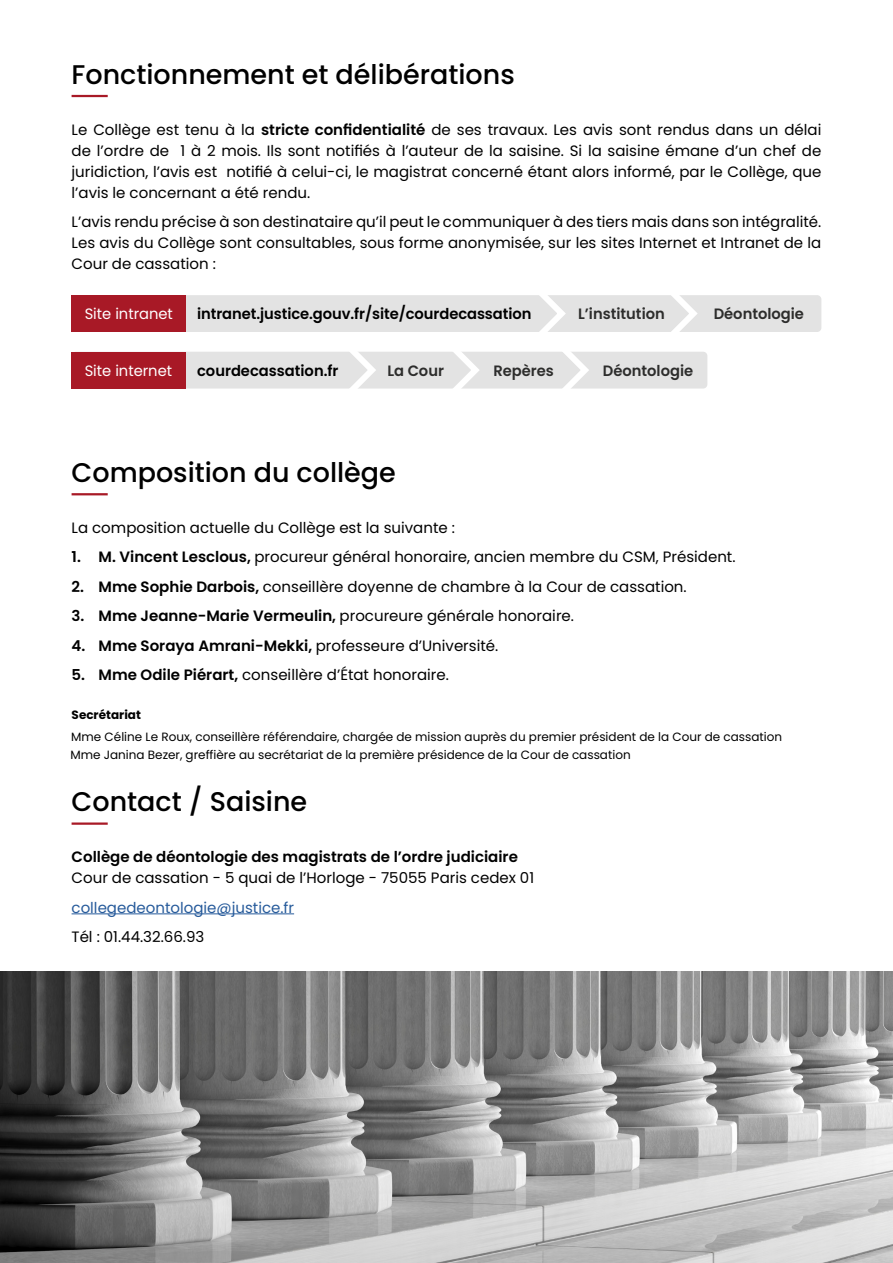
<style>
.page{position:relative;width:893px;height:1263px;background:#fff}
.page>*{position:absolute;margin:0;border:0;box-sizing:border-box;transform-origin:0 0}
.t1{font:500 27px "Poppins";color:#000}
.t2{font:15px/21px "Poppins";color:#000;text-align:justify}
.t3{font:600 15px "Poppins";color:#000}
.t4{font:600 15px "Poppins";color:#2d2d2c}
.t5{font:15px "Poppins";color:#275b9b}
.t6{font:15px "Poppins";color:#fff}
.t7{font:12px/18.1px "Poppins";color:#000}
.t8{font:700 12px "Poppins";color:#000}
.s1{font-weight:600}
.s2{font-weight:400}
</style>
<div class="page">
<img style="left:0;top:972px;width:893px;height:291px">
<hr style="left:72px;top:95px;width:36px;height:2px;background:#a81926">
<hr style="left:72px;top:493px;width:36px;height:2px;background:#a81926">
<div style="left:72px;top:295px;width:749px;height:37px;background:#e3e3e3;border-radius:4px"></div>
<div style="left:72px;top:295px;width:114px;height:37px;background:#a81926"></div>
<svg style="left:671px;top:295px;width:27px;height:37px"></svg>
<div style="left:72px;top:352px;width:635px;height:37px;background:#e3e3e3;border-radius:4px"></div>
<div style="left:72px;top:352px;width:114px;height:37px;background:#a81926"></div>
<svg style="left:342px;top:352px;width:38px;height:37px"></svg>
<svg style="left:445px;top:352px;width:39px;height:37px"></svg>
<svg style="left:531px;top:295px;width:62px;height:94px"></svg>
<hr style="left:72px;top:913px;width:222px;height:1px;background:#275b9b">
<hr style="left:72px;top:822px;width:36px;height:3px;background:#a81926">
<h1 class="t1" style="left:72px;top:59px;width:445px">Fonctionnement et délibérations</h1>
<p class="t2" style="left:72px;top:119px;width:751px">Le Collège est tenu à la <span class="s1">stricte confidentialité</span> de ses travaux. Les avis sont rendus dans un délai de l’ordre de 1 à 2 mois. Ils sont notifiés à l’auteur de la saisine. Si la saisine émane d’un chef de juridiction, l’avis est notifié à celui-ci, le magistrat concerné étant alors informé, par le Collège, que l’avis le concernant a été rendu.</p>
<p class="t2" style="left:72px;top:211px;width:751px">L’avis rendu précise à son destinataire qu’il peut le communiquer à des tiers mais dans son intégralité.<br>Les avis du Collège sont consultables, sous forme anonymisée, sur les sites Internet et Intranet de la Cour de cassation :</p>
<p class="t6" style="left:85px;top:305px;width:90px">Site intranet</p>
<p class="t3" style="left:197px;top:305px;width:336px">intranet.justice.gouv.fr/site/courdecassation</p>
<p class="t4" style="left:578px;top:305px;width:88px">L’institution</p>
<p class="t4" style="left:714px;top:305px;width:92px">Déontologie</p>
<p class="t6" style="left:85px;top:362px;width:89px">Site internet</p>
<p class="t3" style="left:197px;top:362px;width:143px">courdecassation.fr</p>
<p class="t4" style="left:387px;top:362px;width:58px">La Cour</p>
<p class="t4" style="left:493px;top:362px;width:62px">Repères</p>
<p class="t4" style="left:603px;top:362px;width:92px">Déontologie</p>
<h1 class="t1" style="left:72px;top:457px;width:326px">Composition du collège</h1>
<p class="t2" style="left:72px;top:517px;width:385px">La composition actuelle du Collège est la suivante :</p>
<p class="t2" style="left:72px;top:547px;width:665px"><span class="s1">1. M. Vincent Lesclous,</span> procureur général honoraire, ancien membre du CSM, Président.</p>
<p class="t2" style="left:72px;top:576px;width:617px"><span class="s1">2. Mme Sophie Darbois,</span> conseillère doyenne de chambre à la Cour de cassation.</p>
<p class="t2" style="left:72px;top:606px;width:504px"><span class="s1">3. Mme Jeanne-Marie Vermeulin,</span> procureure générale honoraire.</p>
<p class="t3" style="left:72px;top:637px;width:428px">4. Mme Soraya Amrani-Mekki, <span class="s2">professeure d’Université.</span></p>
<p class="t2" style="left:72px;top:665px;width:379px"><span class="s1">5. Mme Odile Piérart,</span> conseillère d’État honoraire.</p>
<p class="t8" style="left:72px;top:707px;width:71px">Secrétariat</p>
<p class="t7" style="left:70px;top:727px;width:713px">Mme Céline Le Roux, conseillère référendaire, chargée de mission auprès du premier président de la Cour de cassation<br>Mme Janina Bezer, greffière au secrétariat de la première présidence de la Cour de cassation</p>
<h1 class="t1" style="left:72px;top:786px;width:237px">Contact / Saisine</h1>
<p class="t3" style="left:72px;top:848px;width:448px">Collège de déontologie des magistrats de l’ordre judiciaire</p>
<p class="t2" style="left:72px;top:867px;width:464px">Cour de cassation - 5 quai de l’Horloge - 75055 Paris cedex 01</p>
<p class="t5" style="left:72px;top:899px;width:224px">collegedeontologie@justice.fr</p>
<p class="t2" style="left:72px;top:926px;width:134px">Tél : 01.44.32.66.93</p>
</div>
